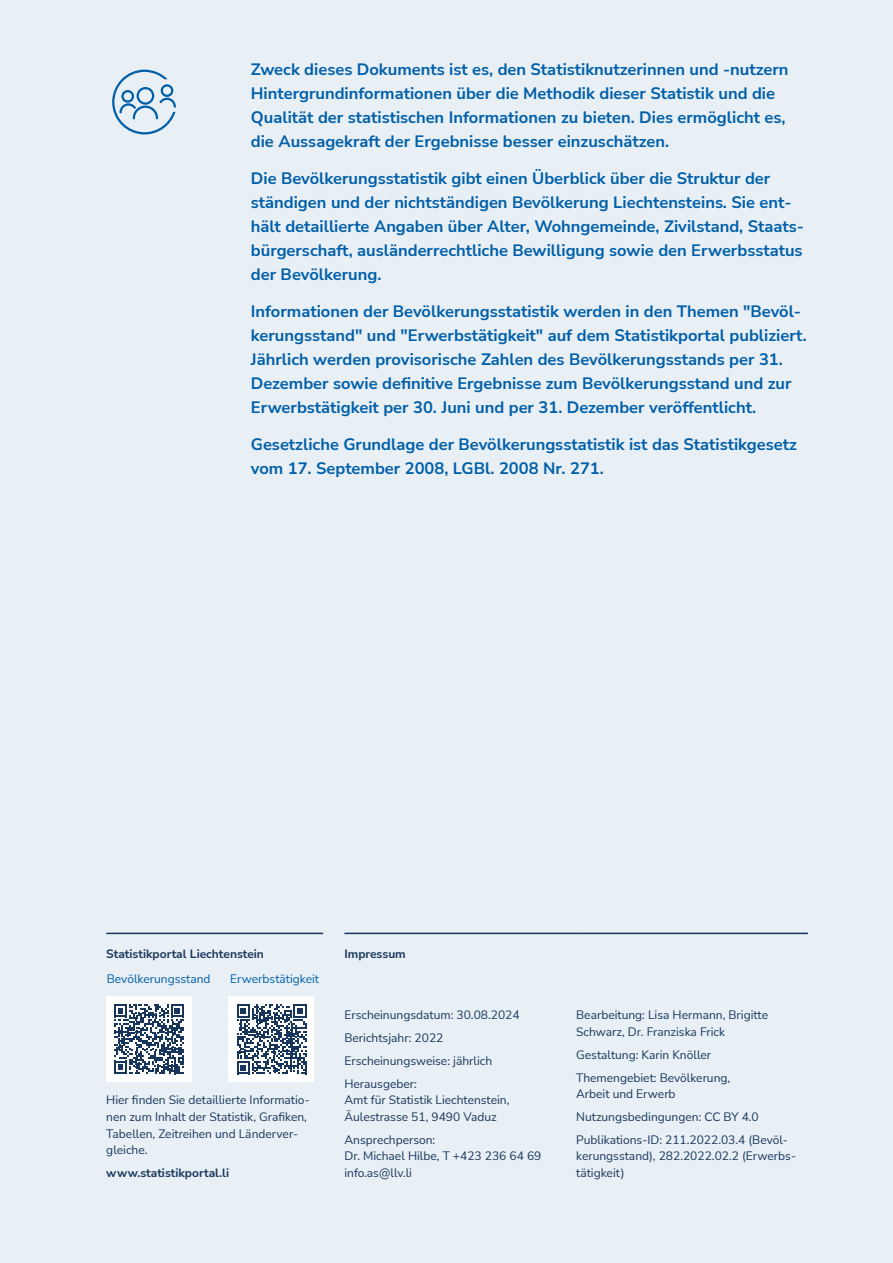
<style>
.page{position:relative;width:893px;height:1263px;background:#e8eff5}
.page>*{position:absolute;margin:0;border:0;box-sizing:border-box;transform-origin:0 0}
.Lead_Seite_2{font:700 16.5px/24px "Nunito Sans";color:#005fa9}
.Impressum{font:12px/16.5px "Nunito Sans";color:#18365b}
.Impressum_Titel{font:700 12px "Nunito Sans";color:#18365b}
.Impressum_Grundtext{font:12px "Nunito Sans";color:#005fa9}
.Impressum-2{font:700 12px "Nunito Sans";color:#18365b}
</style>
<div class="page">
<hr style="left:106px;top:933px;width:217px;height:1px;background:#18365b">
<hr style="left:344px;top:933px;width:232px;height:1px;background:#18365b">
<hr style="left:576px;top:933px;width:232px;height:1px;background:#18365b">
<div style="left:106px;top:996px;width:85px;height:85px;background:#fff"></div>
<svg style="left:114px;top:1004px;width:70px;height:70px"></svg>
<svg style="left:112px;top:70px;width:64px;height:64px"></svg>
<div style="left:228px;top:997px;width:85px;height:85px;background:#fff"></div>
<svg style="left:237px;top:1004px;width:70px;height:70px"></svg>
<p class="Lead_Seite_2" style="left:251px;top:57px;width:539px">Zweck dieses Dokuments ist es, den Statistiknutzerinnen und -nutzern Hintergrundinformationen über die Methodik dieser Statistik und die Qualität der statistischen Informationen zu bieten. Dies ermöglicht es, die Aussagekraft der Ergebnisse besser einzuschätzen.</p>
<p class="Lead_Seite_2" style="left:251px;top:166px;width:555px">Die Bevölkerungsstatistik gibt einen Überblick über die Struktur der ständigen und der nichtständigen Bevölkerung Liechtensteins. Sie ent&shy;hält detaillierte Angaben über Alter, Wohngemeinde, Zivilstand, Staats&shy;bürgerschaft, ausländerrechtliche Bewilligung sowie den Erwerbsstatus der Bevölkerung.</p>
<p class="Lead_Seite_2" style="left:251px;top:299px;width:558px">Informationen der Bevölkerungsstatistik werden in den Themen "Bevöl&shy;kerungsstand" und "Erwerbstätigkeit" auf dem Statistikportal publiziert.<br>Jährlich werden provisorische Zahlen des Bevölkerungsstands per 31.<br>Dezember sowie definitive Ergebnisse zum Bevölkerungsstand und zur Erwerbstätigkeit per 30. Juni und per 31. Dezember veröffentlicht.</p>
<p class="Lead_Seite_2" style="left:251px;top:431px;width:548px">Gesetzliche Grundlage der Bevölkerungsstatistik ist das Statistikgesetz vom 17. September 2008, LGBl. 2008 Nr. 271.</p>
<p class="Impressum_Titel" style="left:106px;top:946px;width:159px">Statistikportal Liechtenstein</p>
<p class="Impressum_Titel" style="left:344px;top:946px;width:63px">Impressum</p>
<p class="Impressum_Grundtext" style="left:107px;top:970px;width:105px">Bevölkerungsstand</p>
<p class="Impressum_Grundtext" style="left:230px;top:970px;width:90px">Erwerbstätigkeit</p>
<p class="Impressum" style="left:106px;top:1091px;width:205px">Hier finden Sie detaillierte Informatio&shy;nen zum Inhalt der Statistik, Grafiken,<br>Tabellen, Zeitreihen und Länderver&shy;gleiche.</p>
<p class="Impressum-2" style="left:106px;top:1164px;width:124px">www.statistikportal.li</p>
<p class="Impressum" style="left:344px;top:1006px;width:177px">Erscheinungsdatum: 30.08.2024</p>
<p class="Impressum" style="left:344px;top:1029px;width:100px">Berichtsjahr: 2022</p>
<p class="Impressum" style="left:344px;top:1052px;width:149px">Erscheinungsweise: jährlich</p>
<p class="Impressum" style="left:344px;top:1075px;width:167px">Herausgeber:<br>Amt für Statistik Liechtenstein,<br>Äulestrasse 51, 9490 Vaduz</p>
<p class="Impressum" style="left:344px;top:1131px;width:198px">Ansprechperson:<br>Dr. Michael Hilbe, T +423 236 64 69 info.as@llv.li</p>
<p class="Impressum" style="left:576px;top:1006px;width:193px">Bearbeitung: Lisa Hermann, Brigitte<br>Schwarz, Dr. Franziska Frick</p>
<p class="Impressum" style="left:576px;top:1046px;width:136px">Gestaltung: Karin Knöller</p>
<p class="Impressum" style="left:576px;top:1069px;width:156px">Themengebiet: Bevölkerung,<br>Arbeit und Erwerb</p>
<p class="Impressum" style="left:576px;top:1108px;width:184px">Nutzungsbedingungen: CC BY 4.0</p>
<p class="Impressum" style="left:576px;top:1131px;width:221px">Publikations-ID: 211.2022.03.4 (Bevöl&shy;kerungsstand), 282.2022.02.2 (Erwerbs&shy;tätigkeit)</p>
</div>
